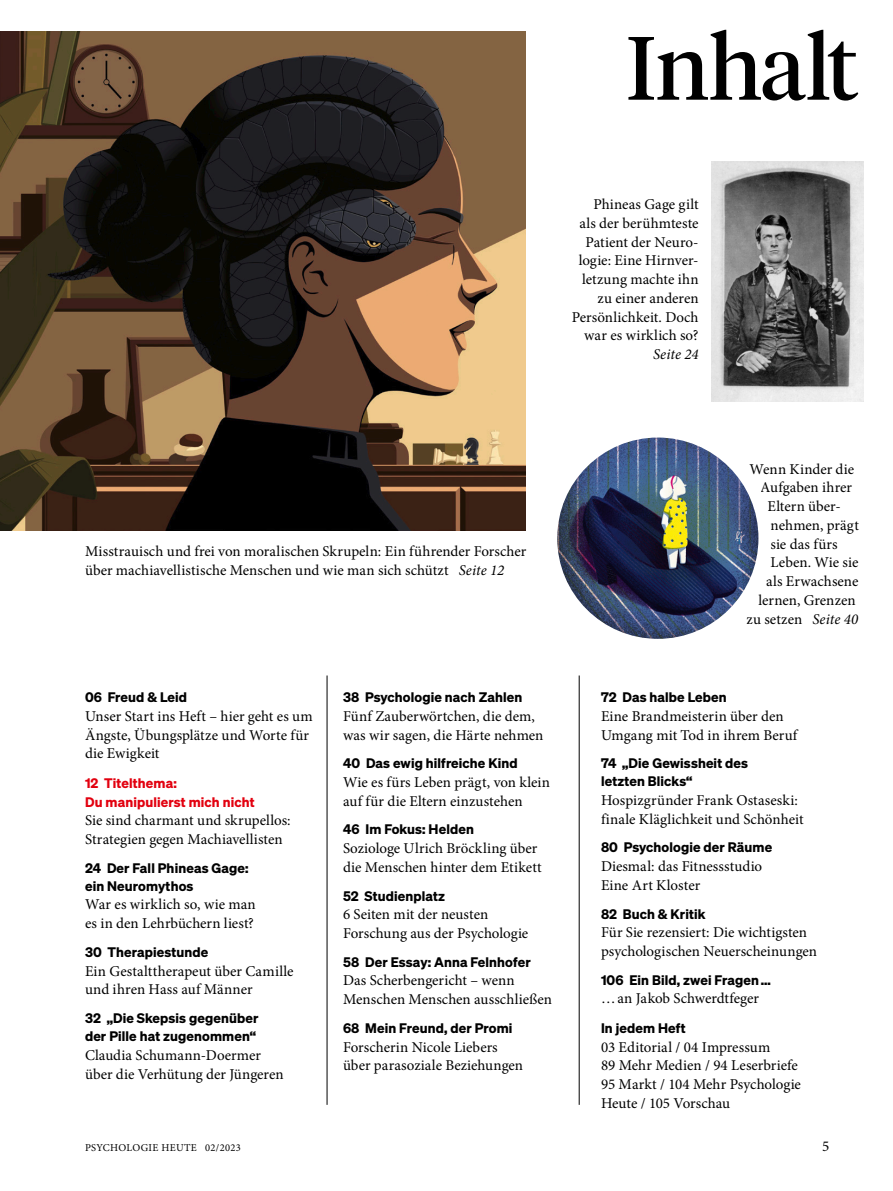
<style>
.page{position:relative;width:893px;height:1191px;background:#fff}
.page>*{position:absolute;margin:0;border:0;box-sizing:border-box;transform-origin:0 0}
.t1{font:89.25px "Tiempos Headline";letter-spacing:-.01em;color:#000}
.t2{font:15px/18.8px "Minion Pro";color:#000}
.t3{font:italic 15px "Minion Pro";color:#000}
.t4{font:13.5px/18px "Sohne Dreiviertelfett";letter-spacing:.01em;color:#000}
.t5{font:13.5px/18.8px "Sohne Dreiviertelfett";letter-spacing:.01em;color:#e2000f}
.t6{font:10.5px "Minion Pro";letter-spacing:.03em;color:#000}
.s1{font-style:italic}
</style>
<div class="page">
<img style="left:0;top:32px;width:526px;height:498px">
<img style="left:711px;top:162px;width:152px;height:240px">
<hr style="left:327px;top:675px;width:1px;height:429px;background:#000">
<hr style="left:579px;top:675px;width:1px;height:429px;background:#000">
<img style="left:557px;top:437px;width:201px;height:202px;border-radius:101px">
<h1 class="t1" style="left:626px;top:7px;width:234px">Inhalt</h1>
<p class="t2" style="left:572px;top:195px;width:128px;text-align:right">Phineas Gage gilt<br>als der berühmteste<br>Patient der Neuro&shy;logie: Eine Hirnver&shy;letzung machte ihn zu einer anderen<br>Persönlichkeit. Doch war es wirklich so?</p>
<p class="t3" style="left:653px;top:344px;width:47px">Seite 24</p>
<p class="t2" style="left:85px;top:542px;width:443px">Misstrauisch und frei von moralischen Skrupeln: Ein führender Forscher über machiavellistische Menschen und wie man sich schützt <span class="s1">Seite 12</span></p>
<p class="t4" style="left:85px;top:688px;width:104px">06 Freud &amp; Leid</p>
<p class="t2" style="left:85px;top:706px;width:229px">Unser Start ins Heft – hier geht es um<br>Ängste, Übungsplätze und Worte für die Ewigkeit</p>
<p class="t5" style="left:85px;top:773px;width:171px">12 Titelthema:<br>Du manipulierst mich nicht</p>
<p class="t2" style="left:85px;top:811px;width:207px">Sie sind charmant und skrupellos:<br>Strategien gegen Machiavellisten</p>
<p class="t4" style="left:85px;top:858px;width:165px">24 Der Fall Phineas Gage: ein Neuromythos</p>
<p class="t2" style="left:85px;top:895px;width:172px">War es wirklich so, wie man es in den Lehrbüchern liest?</p>
<p class="t4" style="left:85px;top:942px;width:125px">30 Therapiestunde</p>
<p class="t2" style="left:85px;top:961px;width:210px">Ein Gestalttherapeut über Camille und ihren Hass auf Männer</p>
<p class="t4" style="left:85px;top:1008px;width:175px">32 „Die Skepsis gegenüber der Pille hat zugenommen“</p>
<p class="t2" style="left:85px;top:1045px;width:200px">Claudia Schumann-Doermer über die Verhütung der Jüngeren</p>
<p class="t4" style="left:343px;top:688px;width:181px">38 Psychologie nach Zahlen</p>
<p class="t2" style="left:343px;top:706px;width:202px">Fünf Zauberwörtchen, die dem, was wir sagen, die Härte nehmen</p>
<p class="t4" style="left:343px;top:754px;width:176px">40 Das ewig hilfreiche Kind</p>
<p class="t2" style="left:343px;top:773px;width:209px">Wie es fürs Leben prägt, von klein auf für die Eltern einzustehen</p>
<p class="t4" style="left:343px;top:820px;width:132px">46 Im Fokus: Helden</p>
<p class="t2" style="left:343px;top:839px;width:200px">Soziologe Ulrich Bröckling über die Menschen hinter dem Etikett</p>
<p class="t4" style="left:343px;top:886px;width:104px">52 Studienplatz</p>
<p class="t2" style="left:343px;top:905px;width:187px">6 Seiten mit der neusten<br>Forschung aus der Psychologie</p>
<p class="t4" style="left:343px;top:952px;width:189px">58 Der Essay: Anna Felnhofer</p>
<p class="t2" style="left:343px;top:971px;width:210px">Das Scherbengericht – wenn<br>Menschen Menschen ausschließen</p>
<p class="t4" style="left:343px;top:1018px;width:171px">68 Mein Freund, der Promi</p>
<p class="t2" style="left:343px;top:1037px;width:182px">Forscherin Nicole Liebers über parasoziale Beziehungen</p>
<p class="t2" style="left:750px;top:459px;width:106px">Wenn Kinder die</p>
<p class="t2" style="left:760px;top:478px;width:93px">Aufgaben ihrer</p>
<p class="t2" style="left:768px;top:497px;width:75px">Eltern über-</p>
<p class="t2" style="left:771px;top:516px;width:90px">nehmen, prägt</p>
<p class="t2" style="left:771px;top:534px;width:69px">sie das fürs</p>
<p class="t2" style="left:771px;top:553px;width:89px">Leben. Wie sie</p>
<p class="t2" style="left:766px;top:572px;width:94px">als Erwachsene</p>
<p class="t2" style="left:759px;top:591px;width:99px">lernen, Grenzen</p>
<p class="t2" style="left:747px;top:609px;width:113px">zu setzen <span class="s1">Seite 40</span></p>
<p class="t4" style="left:601px;top:688px;width:127px">72 Das halbe Leben</p>
<p class="t2" style="left:601px;top:706px;width:198px">Eine Brandmeisterin über den<br>Umgang mit Tod in ihrem Beruf</p>
<p class="t4" style="left:601px;top:754px;width:149px">74 „Die Gewissheit des letzten Blicks“</p>
<p class="t2" style="left:601px;top:791px;width:204px">Hospizgründer Frank Ostaseski: finale Kläglichkeit und Schönheit</p>
<p class="t4" style="left:601px;top:838px;width:173px">80 Psychologie der Räume</p>
<p class="t2" style="left:601px;top:857px;width:163px">Diesmal: das Fitnessstudio<br>Eine Art Kloster</p>
<p class="t4" style="left:601px;top:904px;width:106px">82 Buch &amp; Kritik</p>
<p class="t2" style="left:601px;top:923px;width:218px">Für Sie rezensiert: Die wichtigsten psychologischen Neuerscheinungen</p>
<p class="t4" style="left:601px;top:970px;width:171px">106 Ein Bild, zwei Fragen…</p>
<p class="t2" style="left:601px;top:989px;width:159px">…an Jakob Schwerdtfeger</p>
<p class="t4" style="left:601px;top:1018px;width:86px">In jedem Heft</p>
<p class="t2" style="left:601px;top:1037px;width:202px">03 Editorial / 04 Impressum<br>89 Mehr Medien / 94 Leserbriefe<br>95 Markt / 104 Mehr Psychologie<br>Heute / 105 Vorschau</p>
<p class="t6" style="left:85px;top:1140px;width:157px">PSYCHOLOGIE HEUTE 02/2023</p>
<p class="t2" style="left:822px;top:1136px;width:9px">5</p>
</div>
